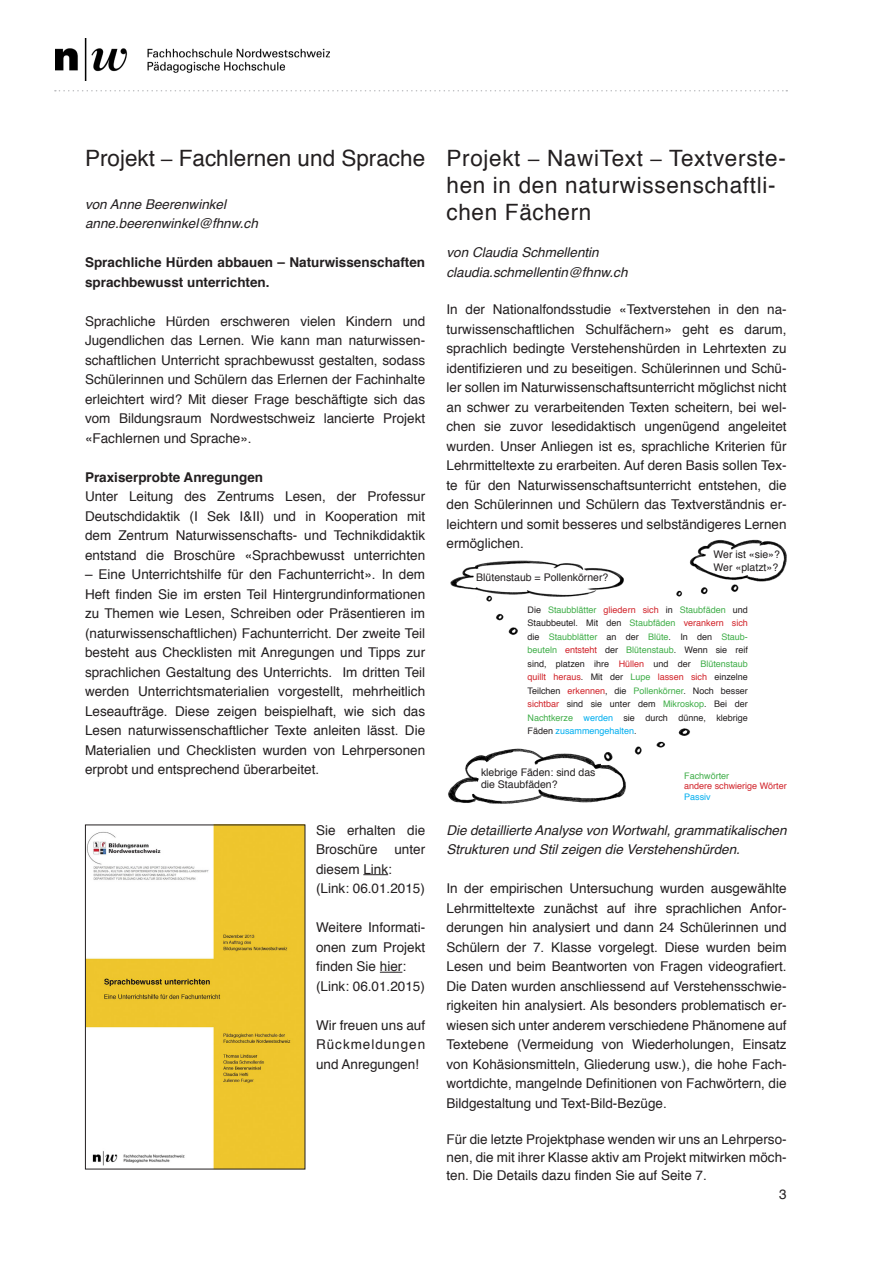
<style>
.page{position:relative;width:893px;height:1263px;background:#fff}
.page>*{position:absolute;margin:0;border:0;box-sizing:border-box;transform-origin:0 0}
.Kapitel{font:22.5px/27px "Helvetica";letter-spacing:.03em;color:#231f20}
.Kapitel-2{font:22.5px "Helvetica";color:#231f20}
.t1{font:13.5px/19.5px "Helvetica";color:#231f20;text-align:justify}
.Kapitel-3{font:italic 13.5px/19.5px "Helvetica";color:#231f20}
.t2{font:700 13.5px/19.5px "Helvetica";color:#231f20}
.t3{font:10.5px/12.6px "Helvetica";color:#231f20}
.t4{font:9px/13.5px "Helvetica";color:#231f20;text-align:justify}
.t5{font:9px "Helvetica";color:#d1232a}
.t6{font:9px "Helvetica";color:#40ae49}
.t7{font:9px "Helvetica";color:#00aeef}
.s1{font-family:"Calibri"}
.s2{color:#40ae49}
.s3{color:#d1232a}
.s4{color:#00aeef}
</style>
<div class="page">
<svg style="left:55px;top:90px;width:732px;height:1px"></svg>
<img style="left:55px;top:38px;width:275px;height:43px">
<img style="left:87px;top:826px;width:216px;height:341px">
<div style="left:85px;top:824px;width:220px;height:345px;border:1px solid #231f20"></div>
<svg style="left:363px;top:874px;width:25px;height:1px"></svg>
<svg style="left:380px;top:972px;width:22px;height:1px"></svg>
<img style="left:448px;top:748px;width:178px;height:56px">
<img style="left:689px;top:539px;width:98px;height:43px">
<img style="left:450px;top:560px;width:174px;height:37px">
<svg style="left:700px;top:587px;width:8px;height:8px"></svg>
<svg style="left:484px;top:594px;width:9px;height:8px"></svg>
<svg style="left:496px;top:613px;width:8px;height:8px"></svg>
<img style="left:508px;top:627px;width:10px;height:8px">
<img style="left:601px;top:749px;width:14px;height:15px">
<svg style="left:634px;top:746px;width:8px;height:9px"></svg>
<svg style="left:656px;top:741px;width:9px;height:7px"></svg>
<img style="left:678px;top:728px;width:12px;height:8px">
<svg style="left:731px;top:584px;width:8px;height:8px"></svg>
<svg style="left:676px;top:590px;width:7px;height:7px"></svg>
<p class="Kapitel-2" style="left:85px;top:140px;width:342px">Projekt <span class="s1">─</span> Fachlernen und Sprache</p>
<p class="Kapitel-3" style="left:85px;top:194px;width:143px">von Anne Beerenwinkel</p>
<p class="Kapitel-3" style="left:85px;top:214px;width:174px">anne.beerenwinkel@fhnw.ch</p>
<p class="t2" style="left:85px;top:253px;width:342px">Sprachliche Hürden abbauen – Naturwissenschaften sprachbewusst unterrichten.</p>
<p class="t1" style="left:85px;top:312px;width:342px">Sprachliche Hürden erschweren vielen Kindern und Jugendlichen das Lernen. Wie kann man naturwissen&shy;schaftlichen Unterricht sprachbewusst gestalten, sodass Schülerinnen und Schülern das Erlernen der Fachinhalte erleichtert wird? Mit dieser Frage beschäftigte sich das vom Bildungsraum Nordwestschweiz lancierte Projekt «Fachlernen und Sprache».</p>
<p class="t2" style="left:85px;top:467px;width:180px">Praxiserprobte Anregungen</p>
<p class="t1" style="left:85px;top:487px;width:342px">Unter Leitung des Zentrums Lesen, der Professur Deutschdidaktik (I Sek I&amp;II) und in Kooperation mit dem Zentrum Naturwissenschafts- und Technikdidaktik entstand die Broschüre «Sprachbewusst unterrichten</p>
<p class="t1" style="left:85px;top:565px;width:342px">– Eine Unterrichtshilfe für den Fachunterricht». In dem Heft finden Sie im ersten Teil Hintergrundinformationen zu Themen wie Lesen, Schreiben oder Präsentieren im (naturwissenschaftlichen) Fachunterricht. Der zweite Teil besteht aus Checklisten mit Anregungen und Tipps zur sprachlichen Gestaltung des Unterrichts. Im dritten Teil werden Unterrichtsmaterialien vorgestellt, mehrheitlich Leseaufträge. Diese zeigen beispielhaft, wie sich das Lesen naturwissenschaftlicher Texte anleiten lässt. Die Materialien und Checklisten wurden von Lehrpersonen erprobt und entsprechend überarbeitet.</p>
<p class="t1" style="left:316px;top:821px;width:111px">Sie erhalten die Broschüre unter diesem Link:</p>
<p class="t1" style="left:316px;top:879px;width:110px">(Link: 06.01.2015)</p>
<p class="t1" style="left:316px;top:918px;width:111px">Weitere Informati&shy;onen zum Projekt finden Sie hier:</p>
<p class="t1" style="left:316px;top:977px;width:110px">(Link: 06.01.2015)</p>
<p class="t1" style="left:316px;top:1016px;width:111px">Wir freuen uns auf Rückmeldungen und Anregungen!</p>
<p class="Kapitel" style="left:446px;top:145px;width:341px">Projekt <span class="s1">─</span> NawiText <span class="s1">─</span> Textverste&shy;hen in den naturwissenschaftli&shy;chen Fächern</p>
<p class="Kapitel-3" style="left:446px;top:243px;width:154px">von Claudia Schmellentin</p>
<p class="Kapitel-3" style="left:446px;top:263px;width:183px">claudia.schmellentin@fhnw.ch</p>
<p class="t1" style="left:446px;top:300px;width:342px">In der Nationalfondsstudie «Textverstehen in den na&shy;turwissenschaftlichen Schulfächern» geht es darum, sprachlich bedingte Verstehenshürden in Lehrtexten zu identifizieren und zu beseitigen. Schülerinnen und Schü&shy;ler sollen im Naturwissenschaftsunterricht möglichst nicht an schwer zu verarbeitenden Texten scheitern, bei wel&shy;chen sie zuvor lesedidaktisch ungenügend angeleitet wurden. Unser Anliegen ist es, sprachliche Kriterien für Lehrmitteltexte zu erarbeiten. Auf deren Basis sollen Tex&shy;te für den Naturwissenschaftsunterricht entstehen, die den Schülerinnen und Schülern das Textverständnis er&shy;leichtern und somit besseres und selbständigeres Lernen ermöglichen.</p>
<p class="t3" style="left:714px;top:549px;width:68px">Wer ist «sie»?<br>Wer «platzt»?</p>
<p class="t4" style="left:528px;top:603px;width:222px">Die <span class="s2">Staubblätter</span> <span class="s3">gliedern sich</span> in <span class="s2">Staubfäden</span> und Staubbeutel. Mit den <span class="s2">Staubfäden</span> <span class="s3">verankern sich </span>die <span class="s2">Staubblätter</span> an der <span class="s2">Blüte</span>. In den <span class="s2">Staub&shy;beuteln</span> <span class="s3">entsteht</span> der <span class="s2">Blütenstaub</span>. Wenn sie reif sind, platzen ihre <span class="s3">Hüllen</span> und der <span class="s2">Blütenstaub </span><span class="s3">quillt heraus</span>. Mit der <span class="s2">Lupe</span> <span class="s3">lassen sich</span> einzelne Teilchen <span class="s3">erkennen</span>, die <span class="s2">Pollenkörner</span>. Noch besser <span class="s3">sichtbar</span> sind sie unter dem <span class="s2">Mikroskop</span>. Bei der <span class="s2">Nachtkerze</span> <span class="s4">werden</span> sie durch dünne, klebrige Fäden <span class="s4">zusammengehalten</span>.</p>
<p class="t3" style="left:476px;top:571px;width:134px">Blütenstaub = Pollenkörner?</p>
<p class="t3" style="left:481px;top:766px;width:116px">klebrige Fäden: sind das die Staubfäden?</p>
<p class="t6" style="left:684px;top:768px;width:47px">Fachwörter</p>
<p class="t5" style="left:684px;top:779px;width:104px">andere schwierige Wörter</p>
<p class="t7" style="left:684px;top:790px;width:28px">Passiv</p>
<p class="Kapitel-3" style="left:446px;top:820px;width:342px">Die detaillierte Analyse von Wortwahl, grammatikalischen<br>Strukturen und Stil zeigen die Verstehenshürden.</p>
<p class="t1" style="left:446px;top:879px;width:342px">In der empirischen Untersuchung wurden ausgewählte Lehrmitteltexte zunächst auf ihre sprachlichen Anfor&shy;derungen hin analysiert und dann 24 Schülerinnen und Schülern der 7. Klasse vorgelegt. Diese wurden beim Lesen und beim Beantworten von Fragen videografiert.<br>Die Daten wurden anschliessend auf Verstehensschwie&shy;rigkeiten hin analysiert. Als besonders problematisch er&shy;wiesen sich unter anderem verschiedene Phänomene auf Textebene (Vermeidung von Wiederholungen, Einsatz von Kohäsionsmitteln, Gliederung usw.), die hohe Fach&shy;wortdichte, mangelnde Definitionen von Fachwörtern, die Bildgestaltung und Text-Bild-Bezüge.</p>
<p class="t1" style="left:446px;top:1130px;width:342px;line-height:18px">Für die letzte Projektphase wenden wir uns an Lehrperso&shy;nen, die mit ihrer Klasse aktiv am Projekt mitwirken möch&shy;ten. Die Details dazu finden Sie auf Seite 7.</p>
<p class="t1" style="left:779px;top:1185px;width:9px">3</p>
</div>
